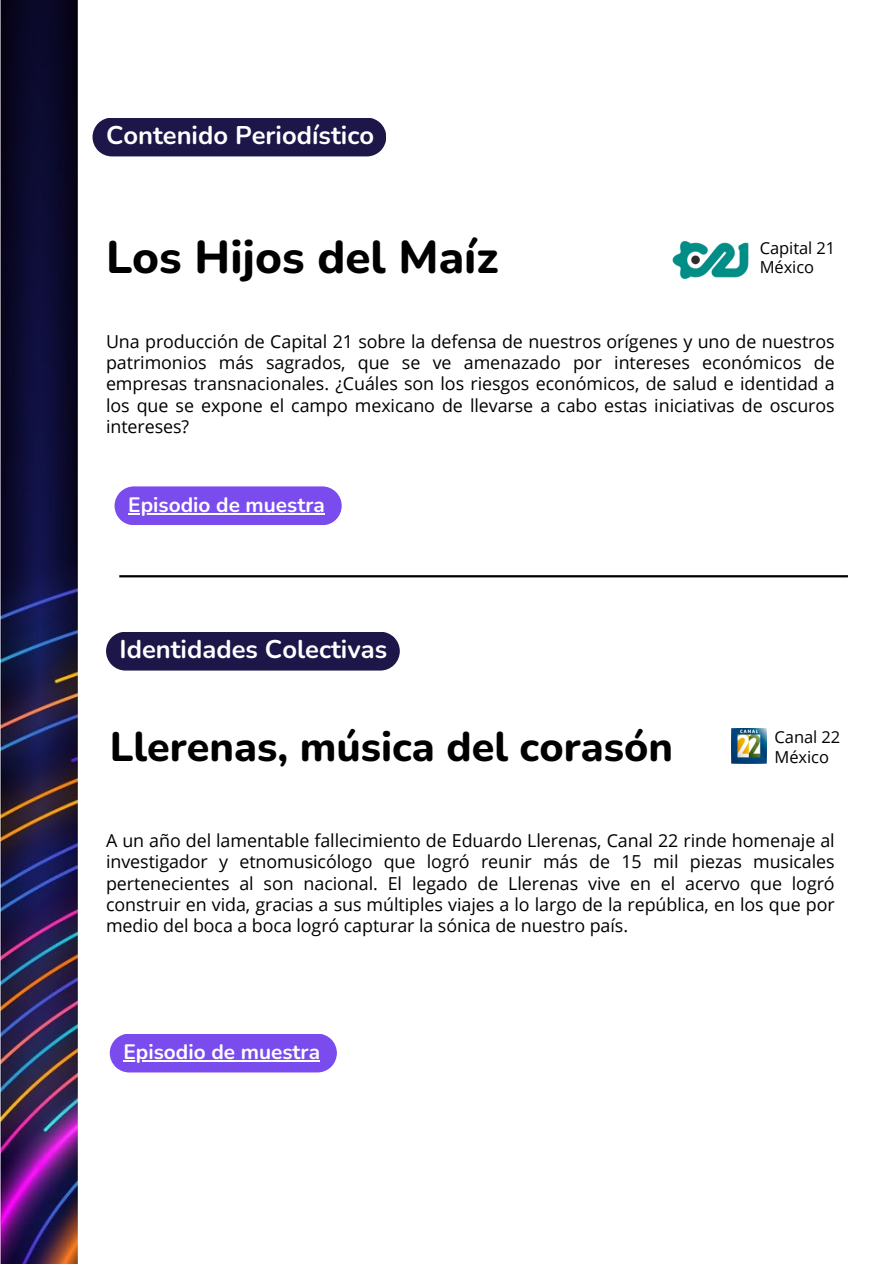
<style>
.page{position:relative;width:894px;height:1264px;background:#fff}
.page>*{position:absolute;margin:0;border:0;box-sizing:border-box;transform-origin:0 0}
.t1{font:800 45.75px "Nunito";color:#000}
.t2{font:800 41.25px "Nunito";color:#000}
.t3{font:700 25.5px "Nunito";color:#fff}
.t4{font:700 20.85px "Nunito";color:#fff}
.t5{font:17.85px/21.3px "Open Sans";letter-spacing:-.005em;color:#000;text-align:justify}
.t6{font:16.5px "Open Sans";letter-spacing:-.005em;color:#000}
</style>
<div class="page">
<img style="left:0;top:0;width:78px;height:1263px">
<div style="left:92px;top:118px;width:294px;height:38px;background:#1c1649"></div>
<svg style="left:114px;top:486px;width:227px;height:39px;background:#8358ee"></svg>
<hr style="left:128px;top:513px;width:197px;height:1px;background:#fff">
<img style="left:672px;top:241px;width:77px;height:38px">
<hr style="left:119px;top:575px;width:728px;height:2px;background:#000">
<div style="left:106px;top:632px;width:293px;height:38px;background:#1c1649"></div>
<div style="left:110px;top:1034px;width:227px;height:38px;background:#7a4ced"></div>
<img style="left:731px;top:728px;width:35px;height:35px">
<hr style="left:123px;top:1060px;width:197px;height:1px;background:#fff">
<p class="t3" style="left:106px;top:118px;width:269px">Contenido Periodístico</p>
<p class="t1" style="left:106px;top:226px;width:394px">Los Hijos del Maíz</p>
<p class="t6" style="left:759px;top:236px;width:77px">Capital 21</p>
<p class="t6" style="left:759px;top:256px;width:56px">México</p>
<h1 class="t5" style="left:106px;top:330px;width:730px">Una producción de Capital 21 sobre la defensa de nuestros orígenes y uno de nuestros patrimonios más sagrados, que se ve amenazado por intereses económicos de empresas transnacionales. ¿Cuáles son los riesgos económicos, de salud e identidad a los que se expone el campo mexicano de llevarse a cabo estas iniciativas de oscuros intereses?</h1>
<h2 class="t4" style="left:128px;top:491px;width:198px">Episodio de muestra</h2>
<p class="t3" style="left:119px;top:632px;width:269px">Identidades Colectivas</p>
<p class="t2" style="left:110px;top:719px;width:564px">Llerenas, música del corasón</p>
<h2 class="t6" style="left:774px;top:725px;width:67px">Canal 22</h2>
<h1 class="t6" style="left:774px;top:745px;width:56px">México</h1>
<p class="t5" style="left:106px;top:829px;width:730px">A un año del lamentable fallecimiento de Eduardo Llerenas, Canal 22 rinde homenaje al investigador y etnomusicólogo que logró reunir más de 15 mil piezas musicales pertenecientes al son nacional. El legado de Llerenas vive en el acervo que logró construir en vida, gracias a sus múltiples viajes a lo largo de la república, en los que por medio del boca a boca logró capturar la sónica de nuestro país.</p>
<h3 class="t4" style="left:123px;top:1038px;width:198px">Episodio de muestra</h3>
</div>
